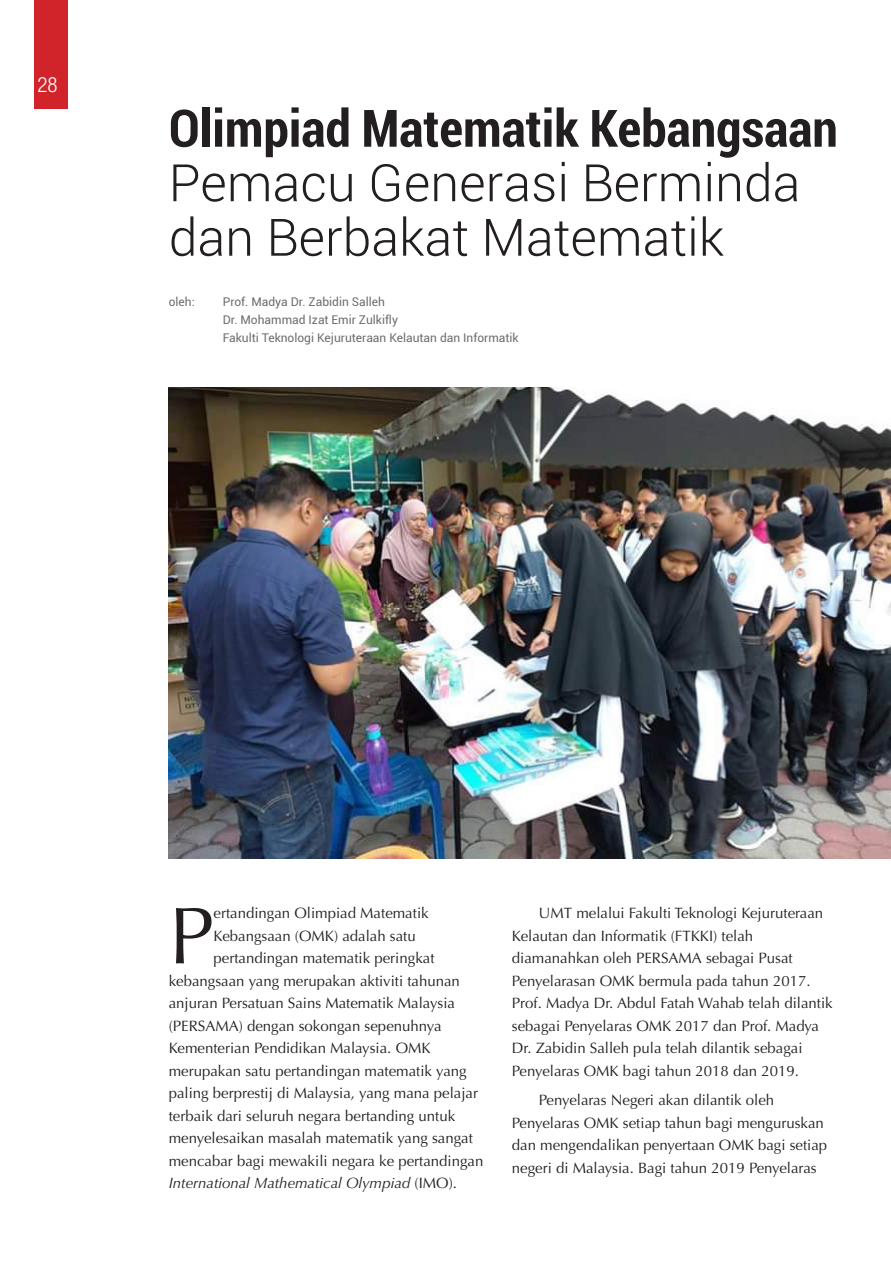
<style>
.page{position:relative;width:891px;height:1269px;background:#fff}
.page>*{position:absolute;margin:0;border:0;box-sizing:border-box;transform-origin:0 0}
.t1{font:80.7px "Optima";color:#231f20}
.t2{font:300 51.6px/54.4px "Roboto";color:#231f20}
.t3{font:700 condensed 51.6px "Roboto";color:#231f20}
.t4{font:300 condensed 21px "Helvetica Neue LT Std";color:#fff}
.t5{font:15px/22.5px "Optima";color:#231f20}
.t6{font:italic 15px "Optima";color:#231f20}
.Normal_wrd_25{font:12px "Roboto";color:#6c6d70}
.s1{font-style:normal}
</style>
<div class="page">
<div style="left:34px;top:0;width:34px;height:109px;background:#d1232a"></div>
<img style="left:169px;top:388px;width:722px;height:471px">
<h3 class="t4" style="left:37px;top:73px;width:22px">28</h3>
<p class="t3" style="left:169px;top:92px;width:671px">Olimpiad Matematik Kebangsaan</p>
<p class="t2" style="left:169px;top:154px;width:633px">Pemacu Generasi Berminda dan Berbakat Matematik</p>
<p class="Normal_wrd_25" style="left:169px;top:293px;width:27px">oleh:</p>
<p class="Normal_wrd_25" style="left:223px;top:293px;width:164px">Prof. Madya Dr. Zabidin Salleh</p>
<p class="Normal_wrd_25" style="left:223px;top:311px;width:177px">Dr. Mohammad Izat Emir Zulkifly</p>
<p class="Normal_wrd_25" style="left:223px;top:329px;width:297px">Fakulti Teknologi Kejuruteraan Kelautan dan Informatik</p>
<p class="t1" style="left:169px;top:889px;width:46px">P</p>
<p class="t5" style="left:214px;top:902px;width:217px">ertandingan Olimpiad Matematik</p>
<p class="t5" style="left:214px;top:925px;width:204px">Kebangsaan (OMK) adalah satu</p>
<p class="t5" style="left:214px;top:947px;width:222px">pertandingan matematik peringkat</p>
<p class="t5" style="left:169px;top:970px;width:293px">kebangsaan yang merupakan aktiviti tahunan</p>
<p class="t5" style="left:169px;top:992px;width:288px">anjuran Persatuan Sains Matematik Malaysia</p>
<p class="t5" style="left:169px;top:1015px;width:274px">(PERSAMA) dengan sokongan sepenuhnya</p>
<p class="t5" style="left:169px;top:1037px;width:263px">Kementerian Pendidikan Malaysia. OMK</p>
<p class="t5" style="left:169px;top:1060px;width:300px">merupakan satu pertandingan matematik yang</p>
<p class="t5" style="left:169px;top:1082px;width:311px">paling berprestij di Malaysia, yang mana pelajar</p>
<p class="t5" style="left:169px;top:1105px;width:288px">terbaik dari seluruh negara bertanding untuk</p>
<p class="t5" style="left:169px;top:1127px;width:306px">menyelesaikan masalah matematik yang sangat</p>
<p class="t5" style="left:169px;top:1150px;width:316px">mencabar bagi mewakili negara ke pertandingan</p>
<p class="t6" style="left:169px;top:1174px;width:290px">International Mathematical Olympiad <span class="s1">(IMO).</span></p>
<p class="t5" style="left:512px;top:902px;width:322px;text-indent:27px">UMT melalui Fakulti Teknologi Kejuruteraan Kelautan dan Informatik (FTKKI) telah diamanahkan oleh PERSAMA sebagai Pusat Penyelarasan OMK bermula pada tahun 2017.<br>Prof. Madya Dr. Abdul Fatah Wahab telah dilantik sebagai Penyelaras OMK 2017 dan Prof. Madya Dr. Zabidin Salleh pula telah dilantik sebagai Penyelaras OMK bagi tahun 2018 dan 2019.</p>
<p class="t5" style="left:512px;top:1089px;width:317px;text-indent:27px">Penyelaras Negeri akan dilantik oleh Penyelaras OMK setiap tahun bagi menguruskan dan mengendalikan penyertaan OMK bagi setiap negeri di Malaysia. Bagi tahun 2019 Penyelaras</p>
</div>
